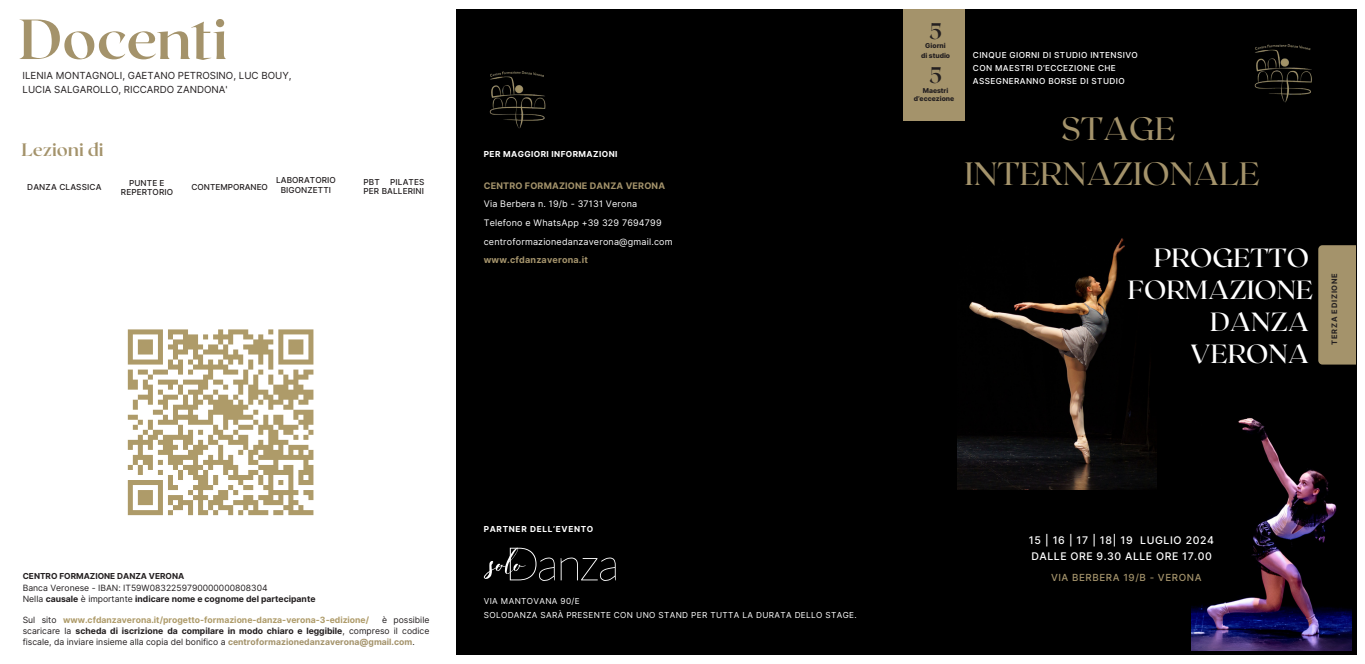
<style>
.page{position:relative;width:1365px;height:664px;background:#fff}
.page>*{position:absolute;margin:0;border:0;box-sizing:border-box;transform-origin:0 0}
.t1{font:32.25px/44.4px "Roxborough CF";color:#a4936b;text-align:center}
.t2{font:500 26.25px/32.1px "Roxborough CF";color:#fff;text-align:right}
.t3{font:700 22.5px "Roxborough CF";color:#231f20}
.t4{font:700 18px "Roxborough CF";color:#a4936b}
.t5{font:500 10.5px/16.9px "Inter";letter-spacing:.05em;color:#fff}
.t6{font:9.75px/13.5px "Inter";color:#231f20}
.t7{font:500 9.75px "Inter";letter-spacing:.06em;color:#a4936b}
.t8{font:9px/18.6px "Inter";letter-spacing:.02em;color:#fff}
.t9{font:8.62px/10.6px "Inter";color:#231f20;text-align:justify}
.t10{font:700 8.62px "Inter";color:#ae9b69}
.t11{font:700 8.62px "Inter";color:#231f20}
.t12{font:500 8.25px/9.6px "Inter";letter-spacing:.015em;color:#231f20;text-align:center}
.t13{font:500 8.25px/12.9px "Inter";letter-spacing:.045em;color:#fff}
.t14{font:8.25px "Inter";letter-spacing:.045em;color:#fff}
.t15{font:700 8.25px "Inter";color:#231f20}
.t16{font:700 8.25px "Inter";letter-spacing:.05em;color:#fff}
.t17{font:700 8.25px "Inter";letter-spacing:.08em;color:#fff}
.t18{font:700 7.5px "Inter";letter-spacing:.1em;color:#231f20}
.t19{font:800 6.75px "Inter";color:#231f20}
.s1{font-weight:700;color:#a4936b}
.s2{font-weight:400}
.s3{font-weight:400;color:#231f20}
.s4{font-weight:700}
</style>
<div class="page">
<div style="left:456px;top:9px;width:446px;height:645px;background:#000"></div>
<div style="left:902px;top:9px;width:453px;height:645px;background:#000"></div>
<img style="left:1254px;top:44px;width:58px;height:59px">
<div style="left:902px;top:9px;width:62px;height:111px;background:#a4936b"></div>
<div style="left:1318px;top:245px;width:37px;height:119px;background:#a4936b"></div>
<img style="left:489px;top:71px;width:57px;height:58px">
<svg style="left:560px;top:557px;width:55px;height:23px"></svg>
<svg style="left:483px;top:547px;width:71px;height:33px"></svg>
<svg style="left:20px;top:19px;width:206px;height:41px"></svg>
<svg style="left:127px;top:329px;width:187px;height:187px"></svg>
<img style="left:957px;top:238px;width:199px;height:251px">
<img style="left:1191px;top:418px;width:160px;height:231px">
<p class="t6" style="left:23px;top:69px;width:270px">ILENIA MONTAGNOLI, GAETANO PETROSINO, LUC BOUY,<br>LUCIA SALGAROLLO, RICCARDO ZANDONA'</p>
<p class="t4" style="left:21px;top:138px;width:84px">Lezioni di</p>
<p class="t12" style="left:27px;top:182px;width:76px">DANZA CLASSICA</p>
<p class="t12" style="left:121px;top:178px;width:54px">PUNTE E<br>REPERTORIO</p>
<h1 class="t12" style="left:191px;top:182px;width:78px">CONTEMPORANEO</h1>
<p class="t12" style="left:276px;top:175px;width:61px">LABORATORIO<br>BIGONZETTI</p>
<h2 class="t12" style="left:363px;top:177px;width:18px">PBT</h2>
<h2 class="t12" style="left:363px;top:177px;width:62px;text-align:right">PILATES<br>PER BALLERINI</h2>
<p class="t16" style="left:483px;top:148px;width:135px">PER MAGGIORI INFORMAZIONI</p>
<p class="t8" style="left:483px;top:176px;width:190px"><span class="s1">CENTRO FORMAZIONE DANZA VERONA </span>Via Berbera n. 19/b - 37131 Verona Telefono e WhatsApp +39 329 7694799 centroformazionedanzaverona@gmail.com <span class="s1">www.cfdanzaverona.it</span></p>
<p class="t3" style="left:928px;top:16px;width:14px">5</p>
<h6 class="t19" style="left:925px;top:42px;width:22px">Giorni</h6>
<p class="t19" style="left:921px;top:52px;width:30px">di studio</p>
<h6 class="t3" style="left:928px;top:60px;width:14px">5</h6>
<p class="t19" style="left:922px;top:87px;width:27px">Maestri</p>
<p class="t19" style="left:913px;top:94px;width:42px">d’eccezione</p>
<p class="t13" style="left:972px;top:48px;width:166px">CINQUE GIORNI DI STUDIO INTENSIVO<br>CON MAESTRI D’ECCEZIONE CHE<br>ASSEGNERANNO BORSE DI STUDIO</p>
<h6 class="t1" style="left:964px;top:105px;width:296px">STAGE<br>INTERNAZIONALE</h6>
<p class="t2" style="left:1127px;top:240px;width:186px">PROGETTO<br>FORMAZIONE<br>DANZA<br>VERONA</p>
<h6 class="t18" style="left:1329px;top:344px;width:73px;rotate:-90deg">TERZA EDIZIONE</h6>
<h6 class="t15" style="left:23px;top:571px;width:163px">CENTRO FORMAZIONE DANZA VERONA</h6>
<p class="t9" style="left:23px;top:582px;width:246px">Banca Veronese - IBAN: IT59W0832259790000000808304</p>
<p class="t11" style="left:23px;top:593px;width:294px"><span class="s2">Nella</span> causale <span class="s2">è importante</span> indicare nome e cognome del partecipante</p>
<h4 class="t10" style="left:23px;top:614px;width:348px"><span class="s3">Sul sito</span> www.cfdanzaverona.it/progetto-formazione-danza-verona-3-edizione/</h4>
<h4 class="t9" style="left:23px;top:614px;width:408px;text-indent:359px">è possibile scaricare la <span class="s4">scheda di iscrizione da compilare in modo chiaro e leggibile</span>, compreso il codice fiscale, da inviare insieme alla copia del bonifico a <span class="s1">centroformazionedanzaverona@gmail.com</span>.</h4>
<h6 class="t17" style="left:483px;top:524px;width:111px">PARTNER DELL’EVENTO</h6>
<h6 class="t14" style="left:483px;top:596px;width:97px">VIA MANTOVANA 90/E</h6>
<p class="t14" style="left:483px;top:610px;width:374px">SOLODANZA SARÀ PRESENTE CON UNO STAND PER TUTTA LA DURATA DELLO STAGE.</p>
<p class="t5" style="left:1028px;top:531px;width:187px">15 | 16 | 17 | 18| 19 LUGLIO 2024<br>DALLE ORE 9.30 ALLE ORE 17.00</p>
<p class="t7" style="left:1050px;top:571px;width:152px">VIA BERBERA 19/B - VERONA</p>
</div>
